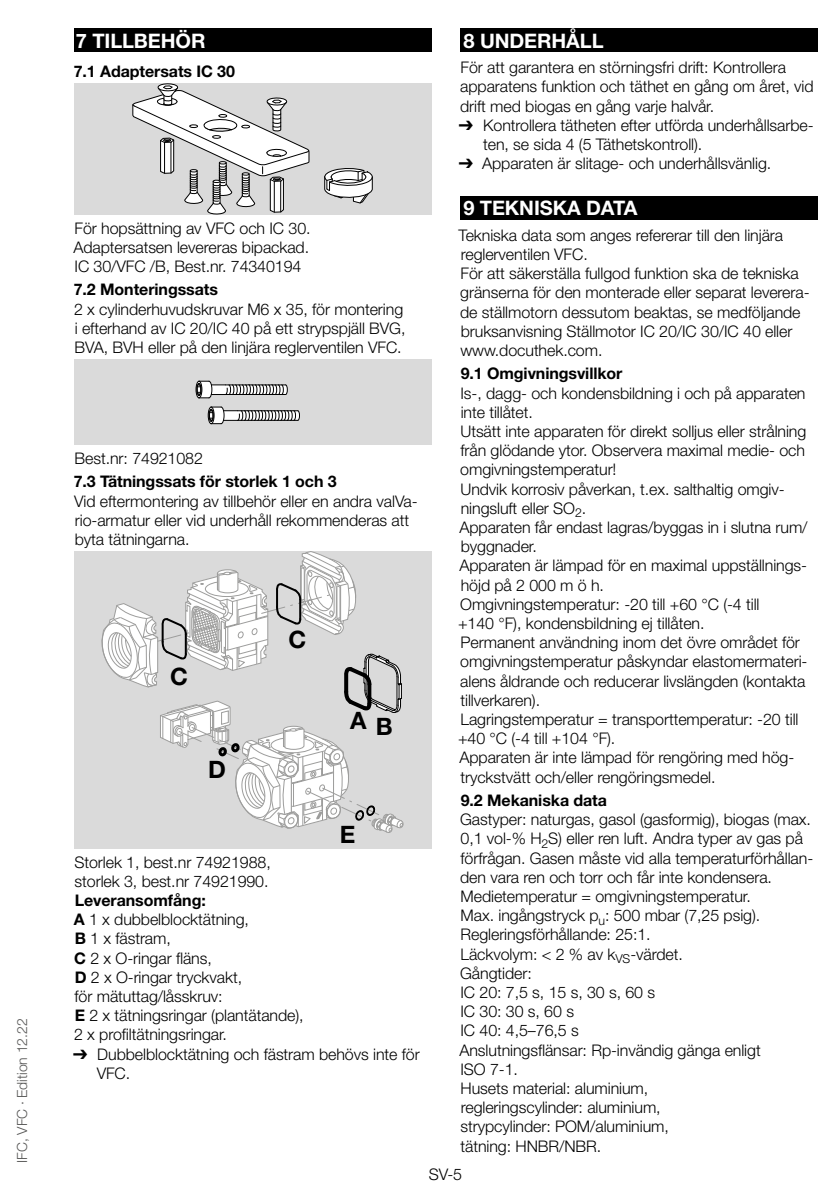
<style>
.page{position:relative;width:840px;height:1191px;background:#fff}
.page>*{position:absolute;margin:0;border:0;box-sizing:border-box;transform-origin:0 0}
.t1{font:700 24px "Helvetica Neue LT Pro";color:#000}
.t2{font:700 20px "Helvetica Neue LT Pro";letter-spacing:-.005em;color:#fff}
.t3{font:300 16px/19.2px "Helvetica Neue LT Pro";letter-spacing:-.005em;color:#000}
.t4{font:700 16px "Helvetica Neue LT Pro";letter-spacing:-.005em;color:#000}
.t5{font:300 14px "Helvetica Neue LT Pro";letter-spacing:-.005em;color:#575756}
.s1{font-weight:700}
.s2{font-family:"Arial Unicode MS";font-weight:400}
</style>
<div class="page">
<div style="left:74px;top:28px;width:357px;height:24px;background:#000"></div>
<div style="left:74px;top:83px;width:357px;height:131px;background:#dadada"></div>
<svg style="left:324px;top:168px;width:48px;height:36px"></svg>
<svg style="left:132px;top:83px;width:178px;height:131px"></svg>
<div style="left:74px;top:359px;width:357px;height:86px;background:#dadada"></div>
<svg style="left:207px;top:406px;width:93px;height:19px"></svg>
<svg style="left:195px;top:380px;width:93px;height:19px"></svg>
<div style="left:74px;top:551px;width:357px;height:297px;background:#dadada"></div>
<svg style="left:101px;top:551px;width:302px;height:282px"></svg>
<div style="left:231px;top:743px;width:9px;height:9px;border:3px solid #000;border-radius:2px"></div>
<div style="left:218px;top:747px;width:9px;height:9px;border:3px solid #000;border-radius:2px"></div>
<div style="left:459px;top:28px;width:357px;height:24px;background:#000"></div>
<div style="left:459px;top:196px;width:357px;height:24px;background:#000"></div>
<p class="t5" style="left:13px;top:1162px;width:145px;rotate:-90deg">IFC, VFC · Edition 12.22</p>
<p class="t2" style="left:76px;top:28px;width:87px">7 TILLBEHÖR</p>
<p class="t4" style="left:74px;top:62px;width:163px">7.1 Adaptersats IC 30</p>
<p class="t3" style="left:73px;top:218px;width:238px;text-align:justify">För hopsättning av VFC och IC 30.<br>Adaptersatsen levereras bipackad.<br>IC 30/VFC /B, Best.nr. 74340194</p>
<p class="t4" style="left:74px;top:280px;width:146px">7.2 Monteringssats</p>
<p class="t3" style="left:74px;top:299px;width:333px">2 x cylinderhuvudskruvar M6 x 35, för montering i efterhand av IC 20/IC 40 på ett strypspjäll BVG,<br>BVA, BVH eller på den linjära reglerventilen VFC.</p>
<p class="t3" style="left:75px;top:448px;width:130px">Best.nr: 74921082</p>
<p class="t4" style="left:74px;top:472px;width:264px">7.3 Tätningssats för storlek 1 och 3</p>
<p class="t3" style="left:74px;top:491px;width:345px">Vid eftermontering av tillbehör eller en andra valVa&shy;rio-armatur eller vid underhåll rekommenderas att byta tätningarna.</p>
<h1 class="t1" style="left:170px;top:661px;width:19px">C</h1>
<h1 class="t1" style="left:208px;top:754px;width:19px">D</h1>
<h1 class="t1" style="left:288px;top:624px;width:19px">C</h1>
<h1 class="t1" style="left:350px;top:709px;width:44px">A B</h1>
<h1 class="t1" style="left:339px;top:819px;width:17px">E</h1>
<p class="t3" style="left:74px;top:852px;width:198px">Storlek 1, best.nr 74921988, storlek 3, best.nr 74921990.</p>
<p class="t3" style="left:74px;top:890px;width:231px"><span class="s1">Leveransomfång:<br>A</span> 1 x dubbelblocktätning,<br><span class="s1">B</span> 1 x fästram,<br><span class="s1">C</span> 2 x O-ringar fläns,<br><span class="s1">D</span> 2 x O-ringar tryckvakt,<br>för mätuttag/låsskruv:<br><span class="s1">E</span> 2 x tätningsringar (plantätande),<br>2 x profiltätningsringar.</p>
<p class="t3" style="left:97px;top:1044px;width:324px;text-indent:-24px"><span class="s2">➔</span> Dubbelblocktätning och fästram behövs inte för<br>VFC.</p>
<p class="t2" style="left:463px;top:28px;width:75px">8 UNDERHÅLL</p>
<p class="t3" style="left:460px;top:58px;width:354px">För att garantera en störningsfri drift: Kontrollera apparatens funktion och täthet en gång om året, vid drift med biogas en gång varje halvår.</p>
<p class="t3" style="left:483px;top:115px;width:332px;text-indent:-24px"><span class="s2">➔</span> Kontrollera tätheten efter utförda underhållsarbe&shy;ten, se sida 4 (5 Täthetskontroll).</p>
<p class="t3" style="left:458px;top:154px;width:313px"><span class="s2">➔</span> Apparaten är slitage- och underhållsvänlig.</p>
<p class="t2" style="left:463px;top:196px;width:31px">9 TEKN</p>
<p class="t2" style="left:533px;top:196px;width:105px">ISKA DATA</p>
<p class="t3" style="left:458px;top:225px;width:352px">Tekniska data som anges refererar till den linjära reglerventilen VFC.<br>För att säkerställa fullgod funktion ska de tekniska gränserna för den monterade eller separat leverera&shy;de ställmotorn dessutom beaktas, se medföljande bruksanvisning Ställmotor IC 20/IC 30/IC 40 eller www.docuthek.com.</p>
<p class="t4" style="left:460px;top:364px;width:163px">9.1 Omgivningsvillkor</p>
<p class="t3" style="left:457px;top:383px;width:351px">Is-, dagg- och kondensbildning i och på apparaten inte tillåtet.<br>Utsätt inte apparaten för direkt solljus eller strålning från glödande ytor. Observera maximal medie- och omgivningstemperatur!<br>Undvik korrosiv påverkan, t.ex. salthaltig omgiv&shy;ningsluft eller SO<sub>2</sub>.<br>Apparaten får endast lagras/byggas in i slutna rum/ byggnader.<br>Apparaten är lämpad för en maximal uppställnings&shy;höjd på 2 000 m ö h.<br>Omgivningstemperatur: -20 till +60 °C (-4 till<br>+140 °F), kondensbildning ej tillåten.<br>Permanent användning inom det övre området för omgivningstemperatur påskyndar elastomermateri&shy;alens åldrande och reducerar livslängden (kontakta tillverkaren).<br>Lagringstemperatur = transporttemperatur: -20 till +40 °C (-4 till +104 °F).<br>Apparaten är inte lämpad för rengöring med hög&shy;tryckstvätt och/eller rengöringsmedel.</p>
<p class="t4" style="left:460px;top:790px;width:148px">9.2 Mekaniska data</p>
<p class="t3" style="left:459px;top:809px;width:355px">Gastyper: naturgas, gasol (gasformig), biogas (max.<br>0,1 vol-% H<sub>2</sub>S) eller ren luft. Andra typer av gas på förfrågan. Gasen måste vid alla temperaturförhållan&shy;den vara ren och torr och får inte kondensera.<br>Medietemperatur = omgivningstemperatur.<br>Max. ingångstryck p<sub>u</sub>: 500 mbar (7,25 psig).<br>Regleringsförhållande: 25:1.<br>Läckvolym: &lt; 2 % av k<sub>VS</sub>-värdet.<br>Gångtider:<br>IC 20: 7,5 s, 15 s, 30 s, 60 s<br>IC 30: 30 s, 60 s<br>IC 40: 4,5–76,5 s<br>Anslutningsflänsar: Rp-invändig gänga enligt<br>ISO 7-1.<br>Husets material: aluminium,<br>regleringscylinder: aluminium,<br>strypcylinder: POM/aluminium,<br>tätning: HNBR/NBR.</p>
<p class="t3" style="left:428px;top:1164px;width:35px">SV-5</p>
</div>
